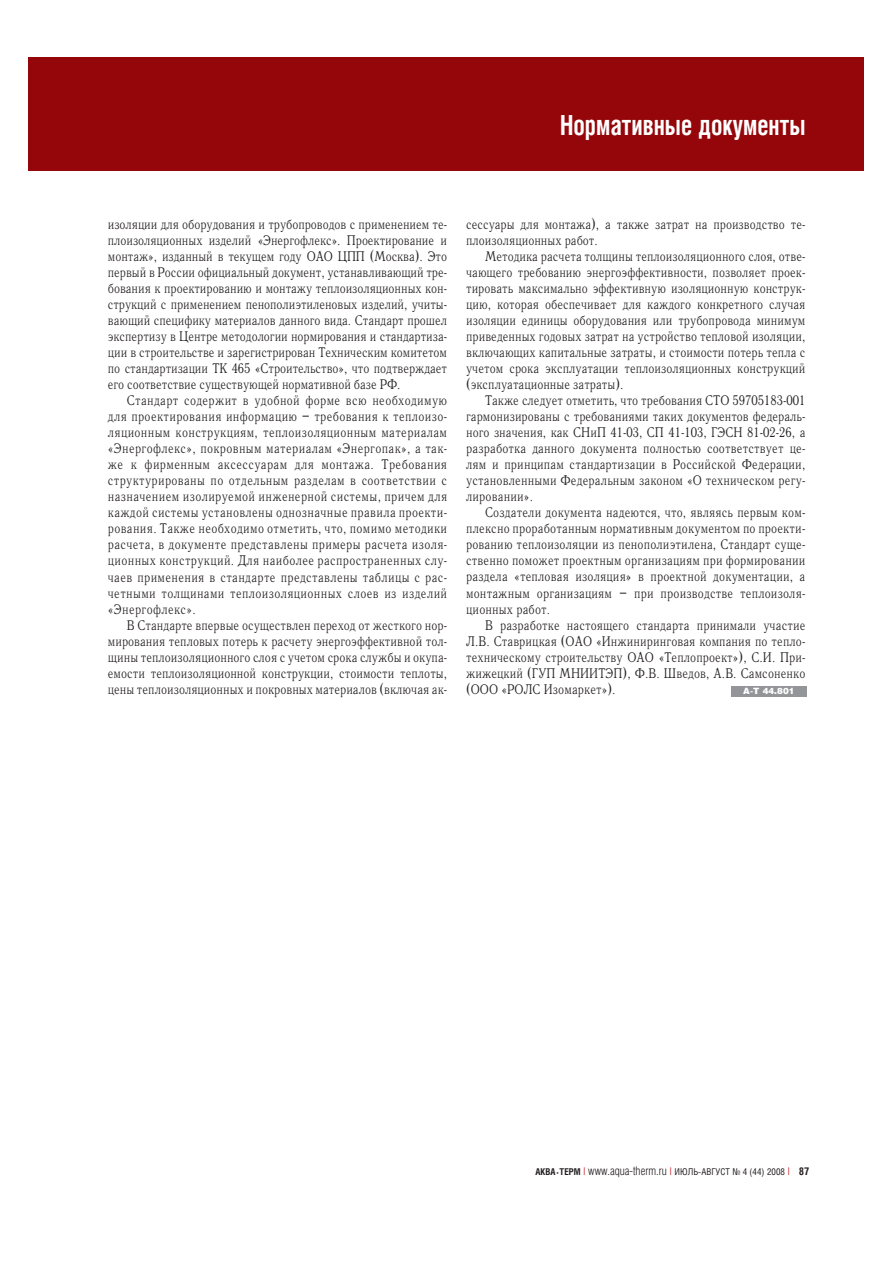
<style>
.page{position:relative;width:893px;height:1263px;background:#fff}
.page>*{position:absolute;margin:0;border:0;box-sizing:border-box;transform-origin:0 0}
.t1{font:700 27.6px "Helios Cond";color:#fff;scale:.87 1}
.t2{font:13.8px/16px "Quant Antiqua C";color:#231f20;text-align:justify;scale:.87 1}
.t3{font:9.3px "Helios Cond";color:#231f20}
.t4{font:900 8.7px "Helios";color:#fff}
.s1{font-weight:700}
.s2{font-size:6.6px}
.s3{font-size:10.65px;color:#ce171e}
.s4{font-weight:300;font-size:12px}
.s5{font-weight:700;font-size:10.65px}
</style>
<div class="page">
<div style="left:50px;top:57px;width:813px;height:114px;background:#94060a"></div>
<div style="left:28px;top:57px;width:22px;height:114px;background:#94060a"></div>
<div style="left:731px;top:686px;width:76px;height:11px;background:#939598"></div>
<h1 class="t1" style="left:560px;top:116px;width:283px">Нормативные документы</h1>
<p class="t2" style="left:108px;top:218px;width:391px">изоляции для оборудования и трубопроводов с применением те&shy;плоизоляционных изделий «Энергофлекс». Проектирование и монтаж», изданный в текущем году ОАО ЦПП (Москва). Это первый в России официальный документ, устанавливающий тре&shy;бования к проектированию и монтажу теплоизоляционных кон&shy;струкций с применением пенополиэтиленовых изделий, учиты&shy;вающий специфику материалов данного вида. Стандарт прошел экспертизу в Центре методологии нормирования и стандартиза&shy;ции в строительстве и зарегистрирован Техническим комитетом по стандартизации ТК 465 «Строительство», что подтверждает его соответствие существующей нормативной базе РФ.</p>
<p class="t2" style="left:108px;top:394px;width:391px;text-indent:19px">Стандарт содержит в удобной форме всю необходимую для проектирования информацию – требования к теплоизо&shy;ляционным конструкциям, теплоизоляционным материалам «Энергофлекс», покровным материалам «Энергопак», а так&shy;же к фирменным аксессуарам для монтажа. Требования структурированы по отдельным разделам в соответствии с назначением изолируемой инженерной системы, причем для каждой системы установлены однозначные правила проекти&shy;рования. Также необходимо отметить, что, помимо методики расчета, в документе представлены примеры расчета изоля&shy;ционных конструкций. Для наиболее распространенных слу&shy;чаев применения в стандарте представлены таблицы с рас&shy;четными толщинами теплоизоляционных слоев из изделий «Энергофлекс».</p>
<p class="t2" style="left:108px;top:618px;width:391px;text-indent:19px">В Стандарте впервые осуществлен переход от жесткого нор&shy;мирования тепловых потерь к расчету энергоэффективной тол&shy;щины теплоизоляционного слоя с учетом срока службы и окупа&shy;емости теплоизоляционной конструкции, стоимости теплоты, цены теплоизоляционных и покровных материалов (включая ак-</p>
<p class="t2" style="left:466px;top:218px;width:391px">сессуары для монтажа), а также затрат на производство те&shy;плоизоляционных работ.</p>
<p class="t2" style="left:466px;top:250px;width:391px;text-indent:19px">Методика расчета толщины теплоизоляционного слоя, отве&shy;чающего требованию энергоэффективности, позволяет проек&shy;тировать максимально эффективную изоляционную конструк&shy;цию, которая обеспечивает для каждого конкретного случая изоляции единицы оборудования или трубопровода минимум приведенных годовых затрат на устройство тепловой изоляции, включающих капитальные затраты, и стоимости потерь тепла с учетом срока эксплуатации теплоизоляционных конструкций (эксплуатационные затраты).</p>
<p class="t2" style="left:466px;top:394px;width:391px;text-indent:19px">Также следует отметить, что требования СТО 59705183-001 гармонизированы с требованиями таких документов федераль&shy;ного значения, как СНиП 41-03, СП 41-103, ГЭСН 81-02-26, а разработка данного документа полностью соответствует це&shy;лям и принципам стандартизации в Российской Федерации, установленными Федеральным законом «О техническом регу&shy;лировании».</p>
<p class="t2" style="left:466px;top:506px;width:391px;text-indent:19px">Создатели документа надеются, что, являясь первым ком&shy;плексно проработанным нормативным документом по проекти&shy;рованию теплоизоляции из пенополиэтилена, Стандарт суще&shy;ственно поможет проектным организациям при формировании раздела «тепловая изоляция» в проектной документации, а монтажным организациям – при производстве теплоизоля&shy;ционных работ.</p>
<p class="t2" style="left:466px;top:618px;width:391px;text-indent:19px">В разработке настоящего стандарта принимали участие Л.В. Ставрицкая (ОАО «Инжиниринговая компания по тепло&shy;техническому строительству ОАО «Теплопроект»), С.И. При&shy;жижецкий (ГУП МНИИТЭП), Ф.В. Шведов, А.В. Самсоненко (ООО «РОЛС Изомаркет»).</p>
<p class="t4" style="left:743px;top:688px;width:53px">А-Т 44.801</p>
<p class="t3" style="left:535px;top:1168px;width:275px"><span class="s1">АКВА</span> <span class="s2">•</span><span class="s1">ТЕРМ</span> <span class="s3">|</span> <span class="s4">www.aqua-therm.ru</span> <span class="s3">|</span> ИЮЛЬ-АВГУСТ № 4 (44) 2008 <span class="s3">|</span> <span class="s5">87</span></p>
</div>
